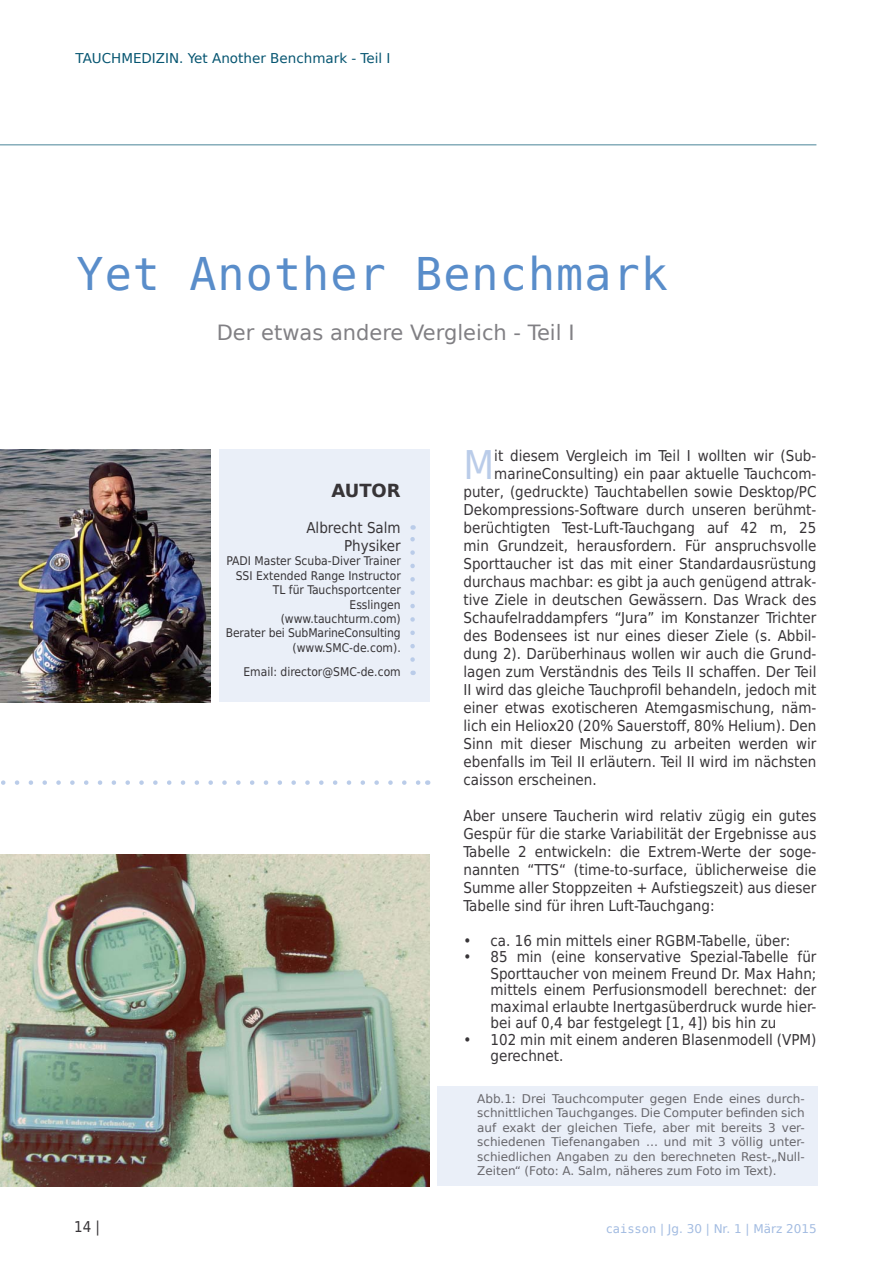
<style>
.page{position:relative;width:893px;height:1263px;background:#fff}
.page>*{position:absolute;margin:0;border:0;box-sizing:border-box;transform-origin:0 0}
.t1{font:45px "DejaVu Sans Mono";letter-spacing:.025em;color:#598dca}
.t2{font:39.75px "DejaVu Sans Condensed";color:#bacce9}
.t3{font:21px "DejaVu Sans";color:#818084}
.t4{font:700 18px "DejaVu Sans";color:#373437}
.t5{font:15px/18px "DejaVu Sans Condensed";color:#373437;text-align:justify}
.t6{font:13.5px "DejaVu Sans";color:#065571}
.t7{font:12px/14.4px "DejaVu Sans";letter-spacing:-.005em;color:#68676c;text-align:justify}
.t8{font:12px/14.4px "DejaVu Sans Condensed";color:#373437;text-align:right}
.t9{font:12px "DejaVu Sans";color:#a2bbe1}
.s1{font-family:"DejaVu Sans Mono"}
</style>
<div class="page">
<hr style="left:0;top:144px;width:816px;height:2px;background:#065571">
<div style="left:219px;top:450px;width:210px;height:252px;background:#eaeff8"></div>
<img style="left:0;top:450px;width:210px;height:252px">
<svg style="left:410px;top:525px;width:5px;height:135px"></svg>
<svg style="left:1px;top:780px;width:419px;height:5px"></svg>
<img style="left:0;top:855px;width:429px;height:331px">
<div style="left:437px;top:1086px;width:380px;height:100px;background:#eaeff8"></div>
<p class="t6" style="left:75px;top:48px;width:317px">TAUCHMEDIZIN. Yet Another Benchmark - Teil I</p>
<p class="t1" style="left:77px;top:243px;width:593px">Yet Another Benchmark</p>
<p class="t3" style="left:217px;top:316px;width:359px">Der etwas andere Vergleich - Teil I</p>
<p class="t4" style="left:331px;top:476px;width:71px">AUTOR</p>
<p class="t5" style="left:306px;top:518px;width:96px;text-align:right">Albrecht Salm<br>Physiker</p>
<p class="t8" style="left:226px;top:554px;width:176px">PADI Master Scuba-Diver Trainer<br>SSI Extended Range Instructor<br>TL für Tauchsportcenter<br>Esslingen<br>(www.tauchturm.com)<br>Berater bei SubMarineConsulting (www.SMC-de.com).</p>
<p class="t8" style="left:243px;top:664px;width:159px">Email: director@SMC-de.com</p>
<p class="t2" style="left:463px;top:433px;width:32px">M</p>
<p class="t5" style="left:494px;top:446px;width:324px">it diesem Vergleich im Teil I wollten wir (Sub-</p>
<p class="t5" style="left:494px;top:464px;width:324px">marineConsulting) ein paar aktuelle Tauchcom-</p>
<p class="t5" style="left:463px;top:482px;width:354px">puter, (gedruckte) Tauchtabellen sowie Desktop/PC</p>
<p class="t5" style="left:463px;top:500px;width:354px">Dekompressions-Software durch unseren berühmt-</p>
<p class="t5" style="left:463px;top:518px;width:354px">berüchtigten Test-Luft-Tauchgang auf 42 m, 25</p>
<p class="t5" style="left:463px;top:536px;width:354px">min Grundzeit, herausfordern. Für anspruchsvolle</p>
<p class="t5" style="left:463px;top:554px;width:354px">Sporttaucher ist das mit einer Standardausrüstung</p>
<p class="t5" style="left:463px;top:572px;width:354px">durchaus machbar: es gibt ja auch genügend attrak-</p>
<p class="t5" style="left:463px;top:590px;width:354px">tive Ziele in deutschen Gewässern. Das Wrack des</p>
<p class="t5" style="left:463px;top:608px;width:354px">Schaufelraddampfers “Jura” im Konstanzer Trichter</p>
<p class="t5" style="left:463px;top:626px;width:354px">des Bodensees ist nur eines dieser Ziele (s. Abbil-</p>
<p class="t5" style="left:463px;top:644px;width:354px">dung 2). Darüberhinaus wollen wir auch die Grund-</p>
<p class="t5" style="left:463px;top:662px;width:354px">lagen zum Verständnis des Teils II schaffen. Der Teil</p>
<p class="t5" style="left:463px;top:680px;width:354px">II wird das gleiche Tauchprofil behandeln, jedoch mit</p>
<p class="t5" style="left:463px;top:698px;width:354px">einer etwas exotischeren Atemgasmischung, näm-</p>
<p class="t5" style="left:463px;top:716px;width:354px">lich ein Heliox20 (20% Sauerstoff, 80% Helium). Den</p>
<p class="t5" style="left:463px;top:734px;width:354px">Sinn mit dieser Mischung zu arbeiten werden wir</p>
<p class="t5" style="left:463px;top:752px;width:354px">ebenfalls im Teil II erläutern. Teil II wird im nächsten</p>
<p class="t5" style="left:463px;top:770px;width:135px">caisson erscheinen.</p>
<p class="t5" style="left:463px;top:806px;width:354px">Aber unsere Taucherin wird relativ zügig ein gutes Gespür für die starke Variabilität der Ergebnisse aus Tabelle 2 entwickeln: die Extrem-Werte der soge&shy;nannten “TTS“ (time-to-surface, üblicherweise die Summe aller Stoppzeiten + Aufstiegszeit) aus dieser Tabelle sind für ihren Luft-Tauchgang:</p>
<p class="t5" style="left:463px;top:931px;width:328px">• ca. 16 min mittels einer RGBM-Tabelle, über:</p>
<p class="t5" style="left:490px;top:948px;width:327px;line-height:16.5px;text-indent:-27px">• 85 min (eine konservative Spezial-Tabelle für Sporttaucher von meinem Freund Dr. Max Hahn; mittels einem Perfusionsmodell berechnet: der maximal erlaubte Inertgasüberdruck wurde hier&shy;bei auf 0,4 bar festgelegt [1, 4]) bis hin zu</p>
<p class="t5" style="left:490px;top:1031px;width:327px;line-height:16.5px;text-indent:-27px">• 102 min mit einem anderen Blasenmodell (VPM) gerechnet.</p>
<p class="t7" style="left:477px;top:1091px;width:329px">Abb.1: Drei Tauchcomputer gegen Ende eines durch&shy;schnittlichen Tauchganges. Die Computer befinden sich auf exakt der gleichen Tiefe, aber mit bereits 3 ver&shy;schiedenen Tiefenangaben … und mit 3 völlig unter&shy;schiedlichen Angaben zu den berechneten Rest-„Null-Zeiten“ (Foto: A. Salm, näheres zum Foto im Text).</p>
<p class="t5" style="left:74px;top:1217px;width:27px">14 |</p>
<p class="t9" style="left:606px;top:1219px;width:212px"><span class="s1">caisson</span> | Jg. 30 | Nr. 1 | März 2015</p>
</div>
